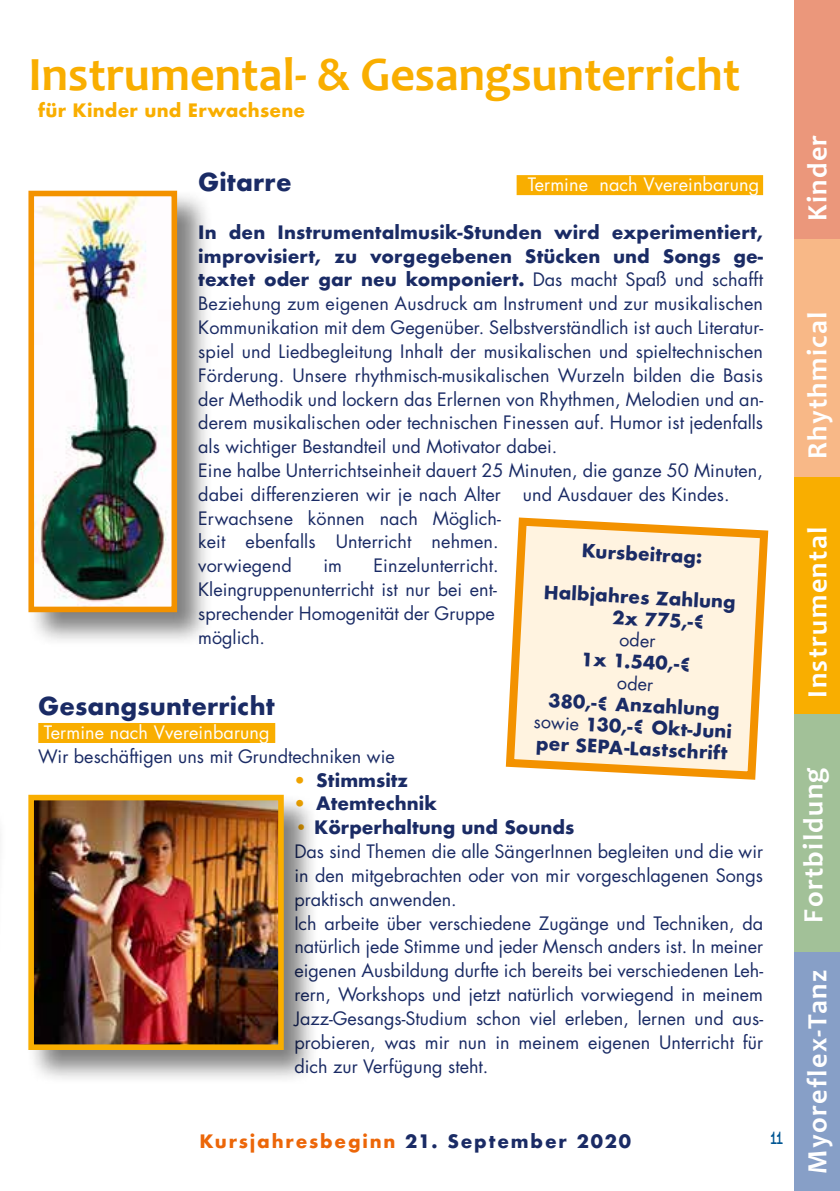
<style>
.page{position:relative;width:840px;height:1191px;background:#fff}
.page>*{position:absolute;margin:0;border:0;box-sizing:border-box;transform-origin:0 0}
.t1{font:700 48px "Candara";color:#f9ae00}
.t2{font:700 28px "Candara";letter-spacing:.05em;color:#fff}
.t3{font:28px "Inkpen 2 Script";letter-spacing:.2em;color:#fff}
.t4{font:700 24px "Futura";letter-spacing:.005em;color:#1a2b65}
.t5{font:18px/23.8px "Futura";color:#1a2b65}
.t6{font:700 18px/21.6px "Futura";color:#1a2b65}
.t7{font:18px "Futura";letter-spacing:.005em;color:#fff}
.t8{font:700 18px "Futura";letter-spacing:.1em;color:#ec6608}
.t9{font:700 18px "Futura";letter-spacing:.01em;color:#f9ae00}
.t10{font:18px "Inkpen 2 Script";color:#005693}
.s1{font-weight:700}
.s2{font-weight:400}
.s3{font-weight:400;color:#efa300}
.s4{font-weight:700;color:#efa300}
.s5{color:#1a2b65}
</style>
<div class="page">
<div style="left:516px;top:175px;width:246px;height:20px;background:#f9ae00"></div>
<div style="left:38px;top:723px;width:237px;height:20px;background:#f9ae00"></div>
<div style="left:26px;top:792px;width:293px;height:293px;background:#000;opacity:.5"></div>
<img style="left:35px;top:801px;width:241px;height:242px">
<div style="left:28px;top:794px;width:255px;height:256px;border:6px solid #f9ae00"></div>
<div style="left:794px;top:476px;width:45px;height:238px;background:#f9ae00"></div>
<div style="left:794px;top:714px;width:45px;height:238px;background:#a2c198"></div>
<div style="left:794px;top:238px;width:45px;height:238px;background:#f8b887"></div>
<div style="left:794px;top:952px;width:45px;height:239px;background:#879fc7"></div>
<div style="left:794px;top:0;width:45px;height:238px;background:#eb977b"></div>
<div style="left:26px;top:189px;width:187px;height:459px;background:#000;opacity:.5"></div>
<img style="left:35px;top:198px;width:135px;height:407px">
<div style="left:28px;top:191px;width:149px;height:421px;border:6px solid #f39200"></div>
<svg style="left:505px;top:517px;width:264px;height:263px"></svg>
<h1 class="t1" style="left:28px;top:44px;width:713px">Instrumental- &amp; Gesangsunterricht</h1>
<p class="t9" style="left:38px;top:98px;width:268px">für Kinder und Erwachsene</p>
<h3 class="t4" style="left:198px;top:165px;width:95px">Gitarre</h3>
<p class="t7" style="left:527px;top:172px;width:232px">Termine nach Vvereinbarung</p>
<p class="t5" style="left:198px;top:220px;width:566px"><span class="s1">In den Instrumentalmusik-Stunden wird experimentiert, improvisiert, zu vorgegebenen Stücken und Songs ge&shy;textet oder gar neu komponiert.</span> Das macht Spaß und schafft Beziehung zum eigenen Ausdruck am Instrument und zur musikalischen Kommunikation mit dem Gegenüber. Selbstverständlich ist auch Literatur&shy;spiel und Liedbegleitung Inhalt der musikalischen und spieltechnischen Förderung. Unsere rhythmisch-musikalischen Wurzeln bilden die Basis der Methodik und lockern das Erlernen von Rhythmen, Melodien und an&shy;derem musikalischen oder technischen Finessen auf. Humor ist jedenfalls als wichtiger Bestandteil und Motivator dabei.<br>Eine halbe Unterrichtseinheit dauert 25 Minuten, die ganze 50 Minuten, dabei differenzieren wir je nach Alter und Ausdauer des Kindes.<br>Erwachsene können nach Möglich-<br>keit ebenfalls Unterricht nehmen.<br>vorwiegend</p>
<p class="t6" style="left:582px;top:540px;width:122px;rotate:3deg">Kursbeitrag:</p>
<p class="t6" style="left:614px;top:585px;width:124px;text-indent:-70px;rotate:3deg">Halbjahres Zahlung<br>2x 775,-€</p>
<p class="t5" style="left:619px;top:627px;width:38px;rotate:3deg">oder</p>
<p class="t6" style="left:581px;top:648px;width:112px;rotate:3deg">1x 1.540,-€</p>
<p class="t5" style="left:617px;top:670px;width:38px;rotate:3deg">oder</p>
<p class="t6" style="left:535px;top:689px;width:200px;text-align:center;rotate:3deg">380,-€ Anzahlung <span class="s2">sowie</span> 130,-€ Okt-Juni per SEPA-Lastschrift</p>
<p class="t5" style="left:198px;top:553px;width:302px;text-indent:175px">Einzelunterricht.<br>Kleingruppenunterricht ist nur bei ent&shy;sprechender Homogenität der Gruppe möglich.</p>
<p class="t5" style="left:323px;top:553px;width:20px">im</p>
<h3 class="t4" style="left:38px;top:689px;width:238px">Gesangsunterricht</h3>
<p class="t7" style="left:44px;top:720px;width:227px">Termine nach Vvereinbarung</p>
<p class="t5" style="left:38px;top:744px;width:358px">Wir beschäftigen uns mit Grundtechniken wie</p>
<p class="t6" style="left:294px;top:769px;width:115px"><span class="s3">•</span> Stimmsitz</p>
<p class="t6" style="left:294px;top:793px;width:144px"><span class="s3">•</span> Atemtechnik</p>
<p class="t5" style="left:294px;top:815px;width:470px"><span class="s4">•</span> <span class="s1">Körperhaltung und Sounds<br></span>Das sind Themen die alle SängerInnen begleiten und die wir in den mitgebrachten oder von mir vorgeschlagenen Songs praktisch anwenden.<br>Ich arbeite über verschiedene Zugänge und Techniken, da natürlich jede Stimme und jeder Mensch anders ist. In meiner eigenen Ausbildung durfte ich bereits bei verschiedenen Leh&shy;rern, Workshops und jetzt natürlich vorwiegend in meinem Jazz-Gesangs-Studium schon viel erleben, lernen und aus&shy;probieren, was mir nun in meinem eigenen Unterricht für dich zur Verfügung steht.</p>
<p class="t8" style="left:199px;top:1128px;width:433px">Kursjahresbeginn <span class="s5">21. September 2020</span></p>
<p class="t10" style="left:770px;top:1128px;width:14px">11</p>
<h2 class="t2" style="left:799px;top:221px;width:88px;rotate:-90deg">Kinder</h2>
<h2 class="t3" style="left:796px;top:221px;width:87px;rotate:-90deg">Kinder</h2>
<h2 class="t2" style="left:799px;top:459px;width:149px;rotate:-90deg">Rhythmical</h2>
<h2 class="t3" style="left:796px;top:459px;width:148px;rotate:-90deg">Rhythmical</h2>
<h2 class="t2" style="left:799px;top:697px;width:172px;rotate:-90deg">Instrumental</h2>
<h2 class="t3" style="left:796px;top:697px;width:118px;rotate:-90deg">Coaching</h2>
<h2 class="t2" style="left:795px;top:922px;width:157px;rotate:-90deg">Fortbildung</h2>
<h2 class="t3" style="left:796px;top:935px;width:122px;rotate:-90deg">Leh gang</h2>
<h2 class="t2" style="left:799px;top:1174px;width:206px;rotate:-90deg">Myoreflex-Tanz</h2>
<h2 class="t3" style="left:796px;top:1174px;width:157px;rotate:-90deg">Erwachsene</h2>
</div>
